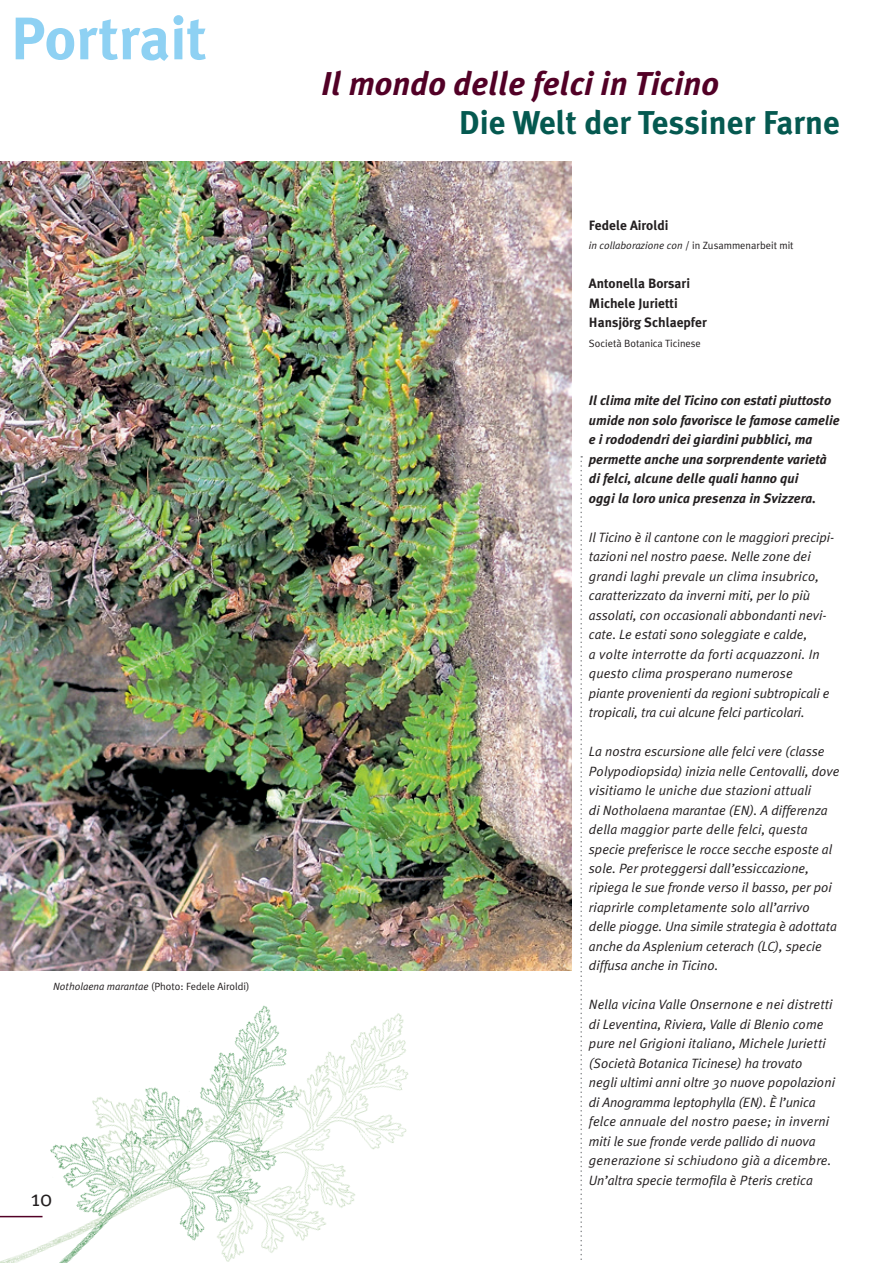
<style>
.page{position:relative;width:893px;height:1263px;background:#fff}
.page>*{position:absolute;margin:0;border:0;box-sizing:border-box;transform-origin:0 0}
.t1{font:700 60px "Meta Plus";color:#8ed1f3}
.t2{font:italic 700 33px "Meta Plus";color:#520026}
.t3{font:700 33px "Meta Plus";color:#055950}
.t4{font:22.5px "Meta Plus Normal";color:#231f20}
.t5{font:italic 13.5px/19.5px "Meta Plus Normal";color:#231f20}
.t6{font:italic 700 13.5px/19.5px "Meta Plus";color:#231f20}
.t7{font:700 13.5px/19.5px "Meta Plus";color:#231f20}
.t8{font:10.5px "Meta Plus Normal";color:#231f20}
.s1{font-style:italic}
</style>
<div class="page">
<img style="left:0;top:162px;width:572px;height:808px">
<img style="left:370px;top:1013px;width:38px;height:137px">
<img style="left:0;top:1005px;width:370px;height:258px">
<svg style="left:580px;top:456px;width:2px;height:804px"></svg>
<h1 class="t1" style="left:11px;top:4px;width:198px">Portrait</h1>
<p class="t8" style="left:53px;top:980px;width:198px"><span class="s1">Notholaena marantae</span> (Photo: Fedele Airoldi)</p>
<h3 class="t4" style="left:31px;top:1185px;width:23px">10</h3>
<h2 class="t2" style="left:321px;top:64px;width:399px">Il mondo delle felci in Ticino</h2>
<h2 class="t3" style="left:459px;top:104px;width:383px">Die Welt der Tessiner Farne</h2>
<p class="t7" style="left:589px;top:215px;width:81px">Fedele Airoldi</p>
<p class="t8" style="left:589px;top:239px;width:206px"><span class="s1">in collaborazione con</span> / in Zusammenarbeit mit</p>
<p class="t7" style="left:589px;top:274px;width:119px">Antonella Borsari<br>Michele Jurietti<br>Hansjörg Schlaepfer</p>
<p class="t8" style="left:589px;top:337px;width:114px">Società Botanica Ticinese</p>
<p class="t6" style="left:589px;top:391px;width:252px">Il clima mite del Ticino con estati piuttosto umide non solo favorisce le famose camelie e i rododendri dei giardini pubblici, ma permette anche una sorprendente varietà di felci, alcune delle quali hanno qui<br>oggi la loro unica presenza in Svizzera.</p>
<p class="t5" style="left:589px;top:527px;width:247px">Il Ticino è il cantone con le maggiori precipi&shy;tazioni nel nostro paese. Nelle zone dei grandi laghi prevale un clima insubrico, caratterizzato da inverni miti, per lo più assolati, con occasionali abbondanti nevi&shy;cate. Le estati sono soleggiate e calde,<br>a volte interrotte da forti acquazzoni. In questo clima prosperano numerose<br>piante provenienti da regioni subtropicali e tropicali, tra cui alcune felci particolari.</p>
<p class="t5" style="left:589px;top:741px;width:252px">La nostra escursione alle felci vere (classe Polypodiopsida) inizia nelle Centovalli, dove visitiamo le uniche due stazioni attuali<br>di Notholaena marantae (EN). A differenza della maggior parte delle felci, questa specie preferisce le rocce secche esposte al sole. Per proteggersi dall’essiccazione, ripiega le sue fronde verso il basso, per poi riaprirle completamente solo all’arrivo delle piogge. Una simile strategia è adottata anche da Asplenium ceterach (LC), specie diffusa anche in Ticino.</p>
<p class="t5" style="left:589px;top:995px;width:248px">Nella vicina Valle Onsernone e nei distretti di Leventina, Riviera, Valle di Blenio come pure nel Grigioni italiano, Michele Jurietti (Società Botanica Ticinese) ha trovato<br>negli ultimi anni oltre 30 nuove popolazioni di Anogramma leptophylla (EN). È l’unica felce annuale del nostro paese; in inverni miti le sue fronde verde pallido di nuova generazione si schiudono già a dicembre.<br>Un’altra specie termofila è Pteris cretica</p>
</div>
